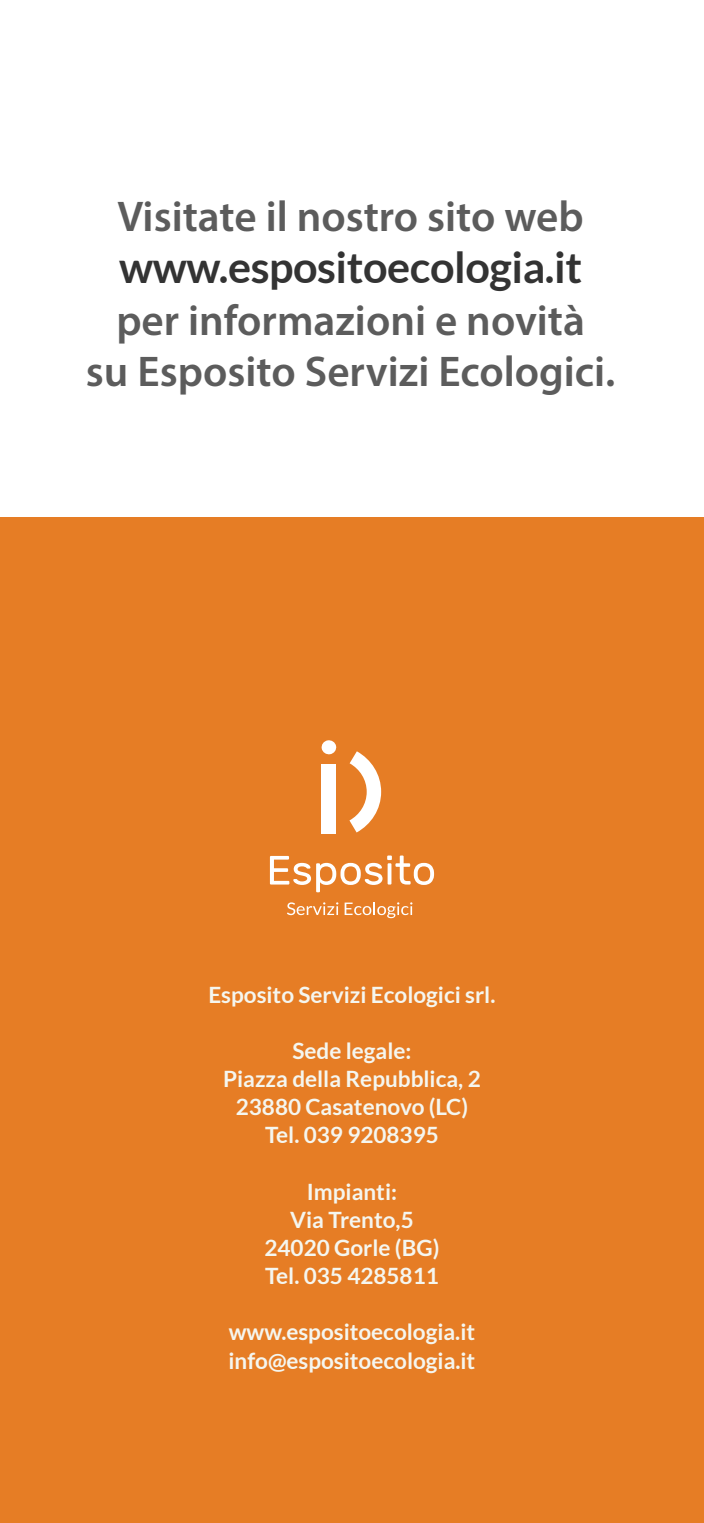
<style>
.page{position:relative;width:704px;height:1523px;background:#fff}
.page>*{position:absolute;margin:0;border:0;box-sizing:border-box;transform-origin:0 0}
.t1{font:600 43.12px "Myriad Pro";color:#5c5c5c}
.t2{font:700 43.12px "Lato";letter-spacing:-.01em;color:#333}
.t3{font:700 22.5px "Lato";color:#f5f6ef}
</style>
<div class="page">
<div style="left:0;top:518px;width:703px;height:1004px;background:#e67d25"></div>
<svg style="left:287px;top:902px;width:51px;height:13px"></svg>
<svg style="left:344px;top:902px;width:68px;height:16px"></svg>
<svg style="left:270px;top:855px;width:164px;height:37px"></svg>
<div style="left:321px;top:763px;width:15px;height:70px;background:#fff"></div>
<svg style="left:321px;top:740px;width:15px;height:15px"></svg>
<svg style="left:349px;top:751px;width:32px;height:81px"></svg>
<p class="t1" style="left:117px;top:189px;width:467px">Visitate il nostro sito web</p>
<p class="t2" style="left:119px;top:242px;width:464px">www.espositoecologia.it</p>
<p class="t1" style="left:116px;top:293px;width:470px">per informazioni e novità</p>
<p class="t1" style="left:86px;top:344px;width:530px">su Esposito Servizi Ecologici.</p>
<p class="t3" style="left:208px;top:981px;width:288px">Esposito Servizi Ecologici srl.</p>
<p class="t3" style="left:292px;top:1038px;width:120px">Sede legale:</p>
<p class="t3" style="left:223px;top:1066px;width:259px">Piazza della Repubblica, 2</p>
<p class="t3" style="left:236px;top:1094px;width:234px">23880 Casatenovo (LC)</p>
<p class="t3" style="left:265px;top:1122px;width:175px">Tel. 039 9208395</p>
<p class="t3" style="left:306px;top:1178px;width:92px">Impianti:</p>
<p class="t3" style="left:290px;top:1206px;width:125px">Via Trento,5</p>
<p class="t3" style="left:264px;top:1235px;width:176px">24020 Gorle (BG)</p>
<p class="t3" style="left:265px;top:1263px;width:175px">Tel. 035 4285811</p>
<p class="t3" style="left:228px;top:1319px;width:248px">www.espositoecologia.it</p>
<p class="t3" style="left:228px;top:1347px;width:248px">info@espositoecologia.it</p>
</div>
